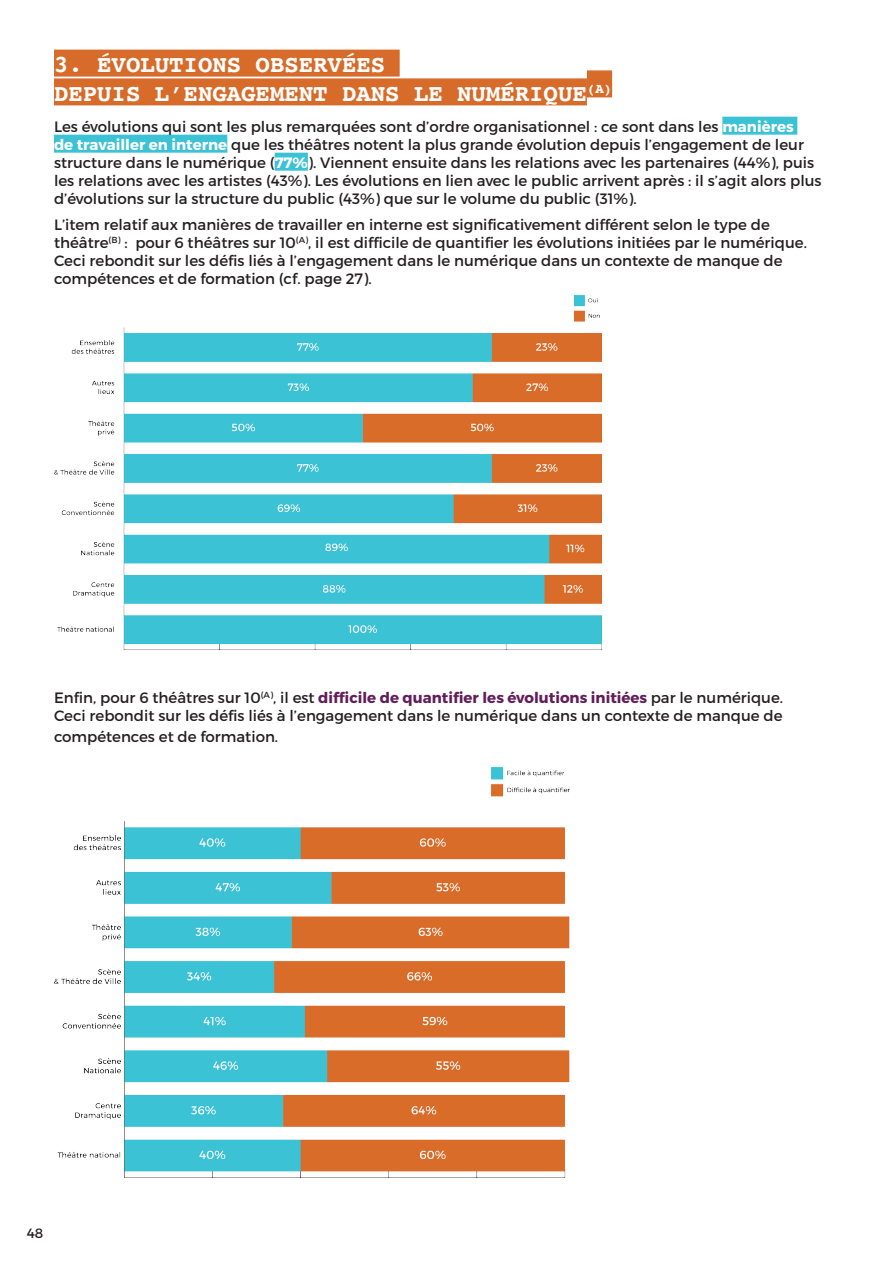
<style>
.page{position:relative;width:893px;height:1263px;background:#fff}
.page>*{position:absolute;margin:0;border:0;box-sizing:border-box;transform-origin:0 0}
.t1{font:700 24px/28.8px "Courier";color:#fff}
.t2{font:15px/18px "Montserrat";color:#231f20}
.t3{font:13.5px "Montserrat";color:#231f20}
.s1{font-weight:700;color:#fff}
.s2{font-weight:700;color:#621d5c}
</style>
<div class="page">
<div style="left:54px;top:50px;width:346px;height:27px;background:#d76b2a"></div>
<div style="left:54px;top:78px;width:533px;height:27px;background:#d76b2a"></div>
<div style="left:587px;top:70px;width:25px;height:27px;background:#d76b2a"></div>
<div style="left:722px;top:117px;width:75px;height:18px;background:#3bc2d5"></div>
<div style="left:54px;top:135px;width:173px;height:18px;background:#3bc2d5"></div>
<div style="left:275px;top:153px;width:33px;height:18px;background:#3bc2d5"></div>
<img style="left:54px;top:296px;width:547px;height:353px">
<img style="left:54px;top:767px;width:515px;height:410px">
<h1 class="t1" style="left:54px;top:49px;width:560px">3. ÉVOLUTIONS OBSERVÉES<br>DEPUIS L’ENGAGEMENT DANS LE NUMÉRIQUE<sup>(A)</sup></h1>
<p class="t2" style="left:54px;top:117px;width:769px">Les évolutions qui sont les plus remarquées sont d’ordre organisationnel : ce sont dans les <span class="s1">manières<br>de travailler en interne</span> que les théâtres notent la plus grande évolution depuis l’engagement de leur structure dans le numérique (<span class="s1">77%</span>). Viennent ensuite dans les relations avec les partenaires (44%), puis les relations avec les artistes (43%). Les évolutions en lien avec le public arrivent après : il s’agit alors plus d’évolutions sur la structure du public (43%) que sur le volume du public (31%).</p>
<p class="t2" style="left:54px;top:216px;width:754px">L’item relatif aux manières de travailler en interne est significativement différent selon le type de théâtre<sup>(B)</sup> : pour 6 théâtres sur 10<sup>(A)</sup>, il est difficile de quantifier les évolutions initiées par le numérique.<br>Ceci rebondit sur les défis liés à l’engagement dans le numérique dans un contexte de manque de compétences et de formation (cf. page 27).</p>
<p class="t2" style="left:54px;top:688px;width:731px">Enfin, pour 6 théâtres sur 10<sup>(A)</sup>, il est <span class="s2">difficile de quantifier les évolutions initiées</span> par le numérique.<br>Ceci rebondit sur les défis liés à l’engagement dans le numérique dans un contexte de manque de</p>
<p class="t2" style="left:54px;top:728px;width:226px">compétences et de formation.</p>
<p class="t3" style="left:27px;top:1225px;width:18px">48</p>
</div>
